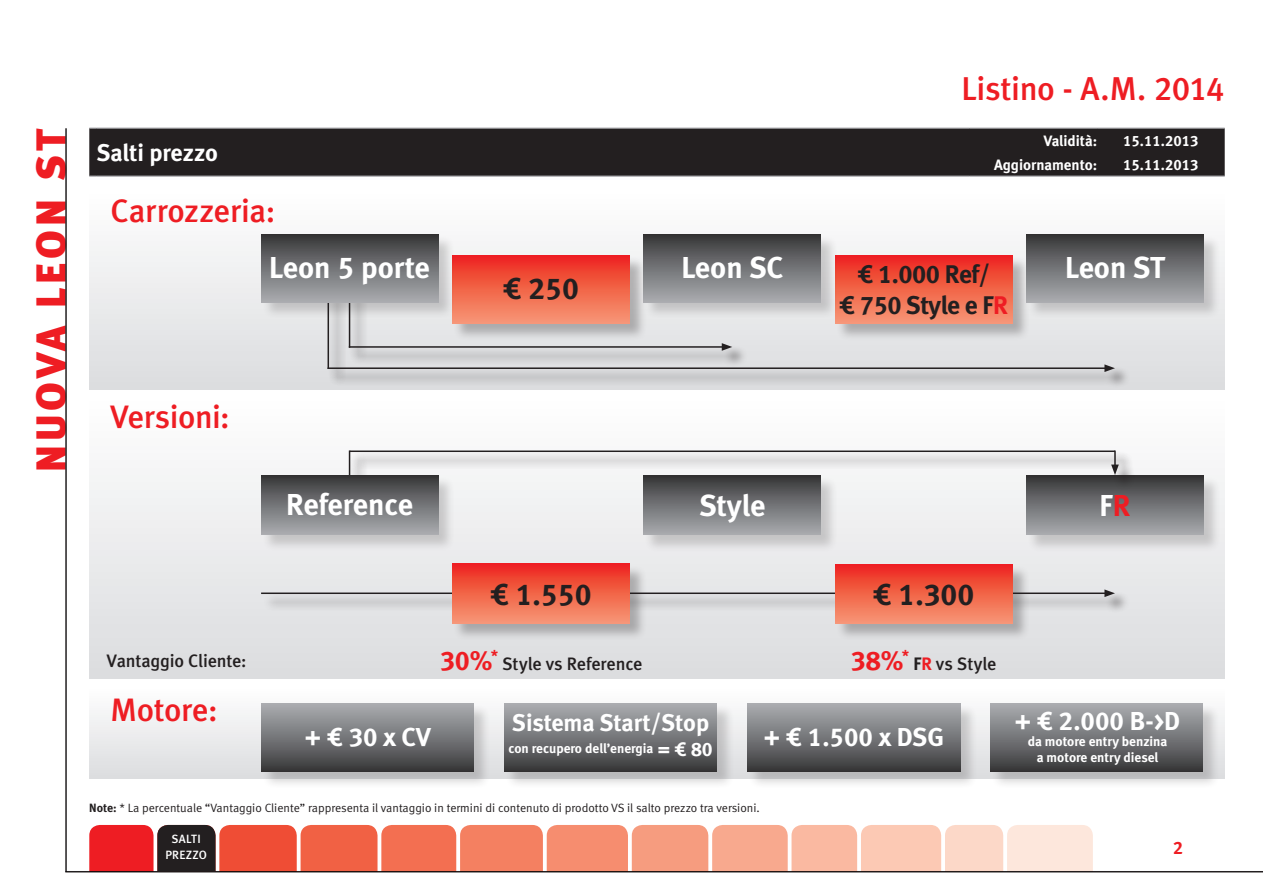
<style>
.page{position:relative;width:1263px;height:893px;background:#fff}
.page>*{position:absolute;margin:0;border:0;box-sizing:border-box;transform-origin:0 0}
.t1{font:900 42px "Seat Meta";letter-spacing:.095em;color:#ee1d23}
.t2{font:500 33px "Seat Meta";letter-spacing:-.015em;color:#ee1d23}
.t3{font:500 32.4px "Seat Meta";letter-spacing:-.01em;color:#ee1d23}
.t4{font:700 30.15px "Seat Meta";color:#fff}
.t5{font:700 30.15px "Seat Meta";color:#231f20}
.t6{font:700 27px "Seat Meta";color:#ee1d23}
.t7{font:700 25.95px "Seat Meta";color:#fff}
.t8{font:700 25.5px/30.6px "Seat Meta";letter-spacing:-.02em;color:#231f20;text-align:center}
.t9{font:700 24px "Seat Meta";color:#fff}
.t10{font:500 18px "Seat Meta";letter-spacing:-.01em;color:#231f20}
.t11{font:700 18px "Seat Meta";color:#ee1d23}
.t12{font:700 15px "Seat Meta";color:#fff}
.t13{font:700 13.5px/16.2px "Seat Meta";color:#fff;text-align:center}
.t14{font:12px "Seat Meta Normal";color:#231f20}
.t15{font:500 12px/16.5px "Seat Meta";color:#fff;text-align:center}
.s1{color:#ee1d23}
.s2{font-weight:700}
.s3{font-weight:700;color:#ee1d23}
.s4{font-size:19.5px}
.s5{font-family:"Seat Meta";font-weight:700}
</style>
<div class="page">
<div style="left:89px;top:129px;width:1136px;height:47px;background:#231f20"></div>
<hr style="left:1097px;top:128px;width:128px;height:1px;background:#a8a9ad">
<hr style="left:96px;top:128px;width:873px;height:1px;background:#a8a9ad">
<hr style="left:96px;top:176px;width:873px;height:1px;background:#a8a9ad">
<hr style="left:969px;top:128px;width:128px;height:1px;background:#a8a9ad">
<hr style="left:969px;top:176px;width:128px;height:1px;background:#a8a9ad">
<hr style="left:1097px;top:176px;width:128px;height:1px;background:#a8a9ad">
<div style="left:89px;top:687px;width:1136px;height:91px;background:linear-gradient(to bottom,#fff,#dbdcdf)"></div>
<div style="left:261px;top:704px;width:230px;height:85px;background:#231f20;opacity:.2"></div>
<div style="left:261px;top:703px;width:213px;height:68px;background:linear-gradient(to bottom,#aeb0b4,#3c3d3e)"></div>
<div style="left:991px;top:704px;width:229px;height:85px;background:#231f20;opacity:.2"></div>
<div style="left:991px;top:703px;width:212px;height:68px;background:linear-gradient(to bottom,#aeafb3,#3c3d3e)"></div>
<div style="left:505px;top:704px;width:229px;height:85px;background:#231f20;opacity:.2"></div>
<div style="left:504px;top:703px;width:213px;height:68px;background:linear-gradient(to bottom,#aeb0b4,#3c3d3e)"></div>
<div style="left:748px;top:704px;width:229px;height:85px;background:#231f20;opacity:.2"></div>
<div style="left:747px;top:703px;width:213px;height:68px;background:linear-gradient(to bottom,#aeb0b4,#3c3d3e)"></div>
<div style="left:89px;top:397px;width:1136px;height:282px;background:linear-gradient(to bottom,#fdfdfd,#dbdcdf)"></div>
<div style="left:261px;top:590px;width:869px;height:23px;background:#231f20;opacity:.75"></div>
<hr style="left:261px;top:592px;width:846px;height:2px;background:#231f20">
<svg style="left:1104px;top:589px;width:11px;height:8px"></svg>
<div style="left:350px;top:451px;width:781px;height:18px;background:#e7e6e7"></div>
<hr style="left:350px;top:450px;width:765px;height:2px;background:#231f20">
<div style="left:453px;top:564px;width:193px;height:76px;background:#231f20;opacity:.3"></div>
<div style="left:452px;top:564px;width:177px;height:59px;background:linear-gradient(to bottom,#ed271d,#f69b74)"></div>
<div style="left:835px;top:565px;width:194px;height:76px;background:#231f20;opacity:.3"></div>
<div style="left:835px;top:564px;width:177px;height:59px;background:linear-gradient(to bottom,#ed261d,#f69a74)"></div>
<div style="left:644px;top:476px;width:194px;height:76px;background:#231f20;opacity:.2"></div>
<div style="left:644px;top:476px;width:177px;height:59px;background:linear-gradient(to bottom,#383839,#abadb1)"></div>
<div style="left:1027px;top:476px;width:193px;height:76px;background:#231f20;opacity:.2"></div>
<div style="left:1026px;top:476px;width:177px;height:59px;background:linear-gradient(to bottom,#383839,#abadb1)"></div>
<div style="left:349px;top:451px;width:18px;height:67px;background:#231f20;opacity:.75"></div>
<hr style="left:349px;top:450px;width:1px;height:52px;background:#231f20">
<div style="left:1111px;top:451px;width:23px;height:39px;background:#231f20;opacity:.75"></div>
<svg style="left:1111px;top:450px;width:8px;height:25px"></svg>
<div style="left:261px;top:475px;width:194px;height:76px;background:#231f20;opacity:.2"></div>
<div style="left:261px;top:475px;width:177px;height:59px;background:linear-gradient(to bottom,#373839,#abadb1)"></div>
<div style="left:89px;top:191px;width:1136px;height:198px;background:linear-gradient(to bottom,#fefefe,#dbdcdf)"></div>
<div style="left:349px;top:343px;width:398px;height:23px;background:#231f20;opacity:.75"></div>
<hr style="left:349px;top:346px;width:375px;height:2px;background:#231f20">
<svg style="left:722px;top:343px;width:10px;height:8px"></svg>
<div style="left:328px;top:365px;width:802px;height:23px;background:#d3d4d6"></div>
<hr style="left:328px;top:367px;width:779px;height:2px;background:#231f20">
<svg style="left:1104px;top:364px;width:11px;height:8px"></svg>
<div style="left:453px;top:255px;width:193px;height:85px;background:#231f20;opacity:.3"></div>
<div style="left:452px;top:255px;width:177px;height:68px;background:linear-gradient(to bottom,#ed261c,#f69973)"></div>
<div style="left:835px;top:255px;width:194px;height:85px;background:#231f20;opacity:.3"></div>
<div style="left:835px;top:255px;width:177px;height:68px;background:linear-gradient(to bottom,#ed261c,#f69973)"></div>
<div style="left:644px;top:234px;width:194px;height:85px;background:#231f20;opacity:.2"></div>
<div style="left:644px;top:234px;width:177px;height:68px;background:linear-gradient(to bottom,#373738,#aaacb0)"></div>
<div style="left:1027px;top:234px;width:193px;height:85px;background:#231f20;opacity:.2"></div>
<div style="left:1026px;top:234px;width:177px;height:68px;background:linear-gradient(to bottom,#373738,#aaacb0)"></div>
<div style="left:349px;top:285px;width:18px;height:78px;background:#231f20;opacity:.75"></div>
<hr style="left:349px;top:285px;width:1px;height:63px;background:#231f20">
<div style="left:328px;top:284px;width:18px;height:101px;background:#231f20;opacity:.75"></div>
<hr style="left:328px;top:284px;width:1px;height:85px;background:#231f20">
<div style="left:261px;top:234px;width:194px;height:85px;background:#231f20;opacity:.2"></div>
<div style="left:261px;top:234px;width:177px;height:68px;background:linear-gradient(to bottom,#373738,#aaacb0)"></div>
<hr style="left:65px;top:128px;width:2px;height:744px;background:#231f20">
<hr style="left:65px;top:871px;width:1198px;height:1px;background:#231f20">
<svg style="left:89px;top:825px;width:1004px;height:47px"></svg>
<h1 class="t1" style="left:26px;top:472px;width:345px;rotate:-90deg">NUOVA LEON ST</h1>
<h3 class="t9" style="left:96px;top:139px;width:123px">Salti prezzo</h3>
<h3 class="t3" style="left:111px;top:192px;width:166px">Carrozzeria:</h3>
<h2 class="t2" style="left:961px;top:69px;width:265px">Listino - A.M. 2014</h2>
<p class="t12" style="left:1044px;top:132px;width:55px">Validità:</p>
<p class="t12" style="left:1123px;top:132px;width:77px">15.11.2013</p>
<p class="t12" style="left:994px;top:156px;width:105px">Aggiornamento:</p>
<p class="t12" style="left:1123px;top:156px;width:77px">15.11.2013</p>
<h3 class="t3" style="left:111px;top:398px;width:121px">Versioni:</h3>
<h3 class="t4" style="left:269px;top:249px;width:162px">Leon 5 porte</h3>
<h3 class="t4" style="left:681px;top:249px;width:104px">Leon SC</h3>
<h3 class="t4" style="left:1065px;top:249px;width:101px">Leon ST</h3>
<h3 class="t8" style="left:839px;top:259px;width:170px">€ 1.000 Ref/<br>€ 750 Style e F<span class="s1">R</span></h3>
<h3 class="t5" style="left:503px;top:271px;width:78px">€ 250</h3>
<h3 class="t4" style="left:286px;top:486px;width:128px">Reference</h3>
<h3 class="t4" style="left:699px;top:488px;width:68px">Style</h3>
<h3 class="t4" style="left:1099px;top:487px;width:32px">F<span class="s1">R</span></h3>
<h3 class="t5" style="left:490px;top:577px;width:103px">¤ 1.550</h3>
<h3 class="t5" style="left:873px;top:577px;width:103px">¤ 1.300</h3>
<h3 class="t10" style="left:107px;top:650px;width:141px">Vantaggio Cliente:</h3>
<h3 class="t6" style="left:440px;top:644px;width:60px">30%<sup>*</sup></h3>
<h3 class="t10" style="left:502px;top:653px;width:142px">Style vs Reference</h3>
<h3 class="t6" style="left:851px;top:644px;width:60px">38%<sup>*</sup></h3>
<h3 class="t10" style="left:913px;top:653px;width:85px"><span class="s2">F</span><span class="s3">R</span> vs Style</h3>
<h3 class="t3" style="left:111px;top:691px;width:109px">Motore:</h3>
<h3 class="t9" style="left:512px;top:709px;width:199px">Sistema Start/Stop</h3>
<p class="t13" style="left:508px;top:740px;width:206px">con recupero dell’energia <span class="s4">= € 80</span></p>
<h3 class="t7" style="left:764px;top:721px;width:182px">+ € 1.500 x DSG</h3>
<h3 class="t7" style="left:305px;top:721px;width:127px">+ € 30 x CV</h3>
<p class="t14" style="left:89px;top:801px;width:672px"><span class="s5">Note:</span> * La percentuale “Vantaggio Cliente” rappresenta il vantaggio in termini di contenuto di prodotto VS il salto prezzo tra versioni.</p>
<p class="t15" style="left:165px;top:830px;width:41px">salti prezzo</p>
<h3 class="t7" style="left:1015px;top:705px;width:164px">+ ¤ 2.000 B-&gt;D</h3>
<p class="t13" style="left:1028px;top:733px;width:141px">da motore entry benzina a motore entry diesel</p>
<h3 class="t11" style="left:1173px;top:837px;width:12px">2</h3>
</div>
